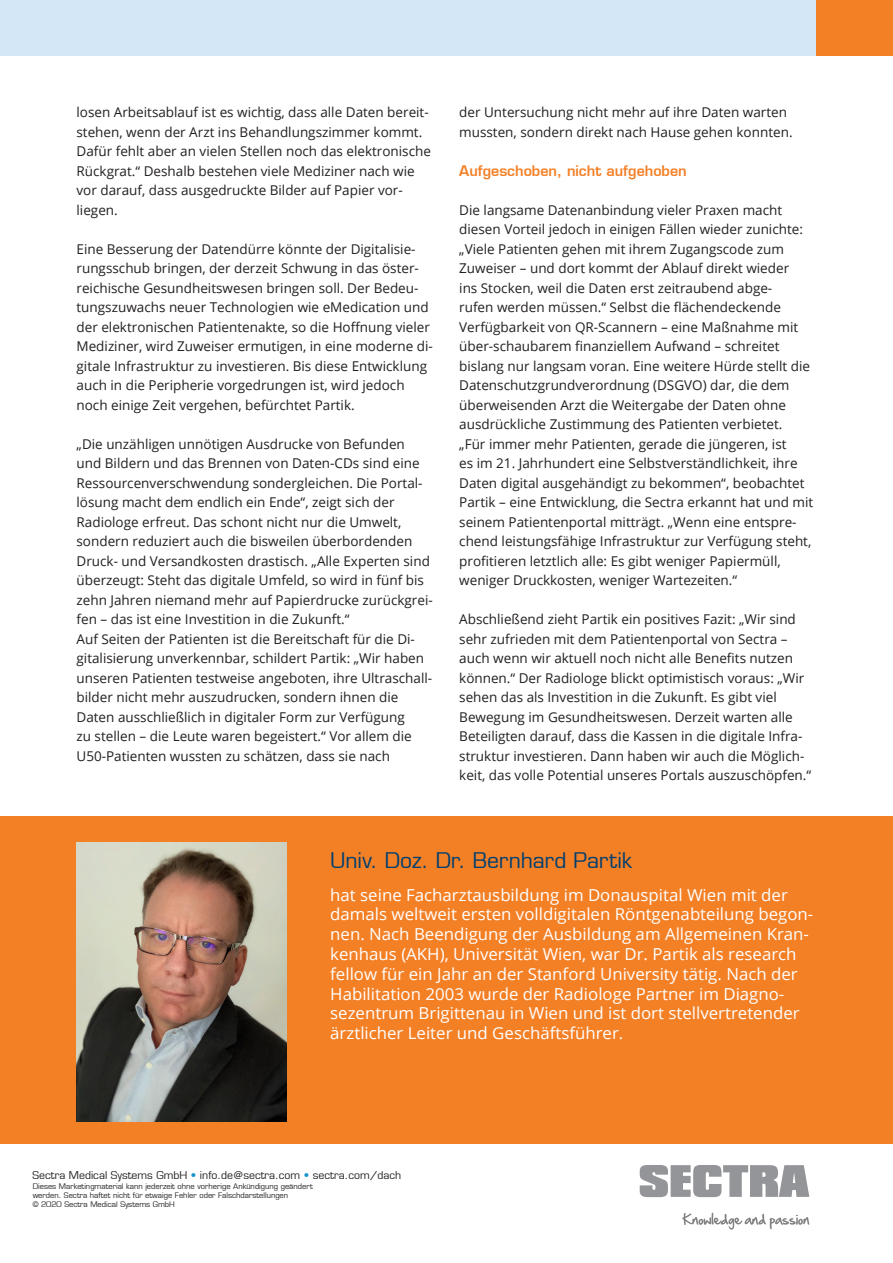
<style>
.page{position:relative;width:893px;height:1263px;background:#fff}
.page>*{position:absolute;margin:0;border:0;box-sizing:border-box;transform-origin:0 0}
.t1{font:21px "Eurostile";color:#003f70}
.t2{font:16.5px/19.8px "Open Sans";color:#fff}
.t3{font:600 14.25px "Eurostile";color:#f48026}
.t4{font:13.5px/19.5px "Open Sans";color:#231f20}
.Contact_1{font:10.5px "Eurostile";color:#231f20}
.Contact_2{font:7.5px/9px "Eurostile";color:#231f20}
.s1{color:#1694ce}
</style>
<div class="page">
<div style="left:0;top:0;width:893px;height:55px;background:#d3e7f7"></div>
<div style="left:816px;top:0;width:77px;height:55px;background:#f48026"></div>
<div style="left:0;top:816px;width:893px;height:328px;background:#f48026"></div>
<img style="left:77px;top:842px;width:209px;height:280px">
<svg style="left:640px;top:1165px;width:169px;height:32px"></svg>
<svg style="left:682px;top:1213px;width:127px;height:17px"></svg>
<p class="t4" style="left:77px;top:102px;width:356px">losen Arbeitsablauf ist es wichtig, dass alle Daten bereit&shy;stehen, wenn der Arzt ins Behandlungszimmer kommt.<br>Dafür fehlt aber an vielen Stellen noch das elektronische Rückgrat.“ Deshalb bestehen viele Mediziner nach wie vor darauf, dass ausgedruckte Bilder auf Papier vor&shy;liegen.</p>
<p class="t4" style="left:77px;top:239px;width:358px">Eine Besserung der Datendürre könnte der Digitalisie&shy;rungsschub bringen, der derzeit Schwung in das öster&shy;reichische Gesundheitswesen bringen soll. Der Bedeu&shy;tungszuwachs neuer Technologien wie eMedication und der elektronischen Patientenakte, so die Hoffnung vieler Mediziner, wird Zuweiser ermutigen, in eine moderne di&shy;gitale Infrastruktur zu investieren. Bis diese Entwicklung auch in die Peripherie vorgedrungen ist, wird jedoch noch einige Zeit vergehen, befürchtet Partik.</p>
<p class="t4" style="left:77px;top:434px;width:358px">„Die unzähligen unnötigen Ausdrucke von Befunden und Bildern und das Brennen von Daten-CDs sind eine Ressourcenverschwendung sondergleichen. Die Portal&shy;lösung macht dem endlich ein Ende“, zeigt sich der Radiologe erfreut. Das schont nicht nur die Umwelt, sondern reduziert auch die bisweilen überbordenden Druck- und Versandkosten drastisch. „Alle Experten sind überzeugt: Steht das digitale Umfeld, so wird in fünf bis zehn Jahren niemand mehr auf Papierdrucke zurückgrei&shy;fen – das ist eine Investition in die Zukunft.“</p>
<p class="t4" style="left:77px;top:629px;width:357px">Auf Seiten der Patienten ist die Bereitschaft für die Di&shy;gitalisierung unverkennbar, schildert Partik: „Wir haben unseren Patienten testweise angeboten, ihre Ultraschall&shy;bilder nicht mehr auszudrucken, sondern ihnen die Daten ausschließlich in digitaler Form zur Verfügung<br>zu stellen – die Leute waren begeistert.“ Vor allem die U50-Patienten wussten zu schätzen, dass sie nach</p>
<p class="t4" style="left:459px;top:102px;width:335px">der Untersuchung nicht mehr auf ihre Daten warten mussten, sondern direkt nach Hause gehen konnten.</p>
<p class="t3" style="left:459px;top:161px;width:229px">Aufgeschoben, nicht aufgehoben</p>
<p class="t4" style="left:459px;top:200px;width:352px">Die langsame Datenanbindung vieler Praxen macht diesen Vorteil jedoch in einigen Fällen wieder zunichte: „Viele Patienten gehen mit ihrem Zugangscode zum Zuweiser – und dort kommt der Ablauf direkt wieder ins Stocken, weil die Daten erst zeitraubend abge-<br>rufen werden müssen.“ Selbst die flächendeckende Verfügbarkeit von QR-Scannern – eine Maßnahme mit über-schaubarem finanziellem Aufwand – schreitet bislang nur langsam voran. Eine weitere Hürde stellt die Datenschutzgrundverordnung (DSGVO) dar, die dem überweisenden Arzt die Weitergabe der Daten ohne ausdrückliche Zustimmung des Patienten verbietet.</p>
<p class="t4" style="left:459px;top:434px;width:355px">„Für immer mehr Patienten, gerade die jüngeren, ist<br>es im 21. Jahrhundert eine Selbstverständlichkeit, ihre Daten digital ausgehändigt zu bekommen“, beobachtet Partik – eine Entwicklung, die Sectra erkannt hat und mit seinem Patientenportal mitträgt. „Wenn eine entspre&shy;chend leistungsfähige Infrastruktur zur Verfügung steht, profitieren letztlich alle: Es gibt weniger Papiermüll, weniger Druckkosten, weniger Wartezeiten.“</p>
<p class="t4" style="left:459px;top:609px;width:353px">Abschließend zieht Partik ein positives Fazit: „Wir sind sehr zufrieden mit dem Patientenportal von Sectra – auch wenn wir aktuell noch nicht alle Benefits nutzen können.“ Der Radiologe blickt optimistisch voraus: „Wir sehen das als Investition in die Zukunft. Es gibt viel Bewegung im Gesundheitswesen. Derzeit warten alle Beteiligten darauf, dass die Kassen in die digitale Infra&shy;struktur investieren. Dann haben wir auch die Möglich&shy;keit, das volle Potential unseres Portals auszuschöpfen.“</p>
<p class="t1" style="left:330px;top:848px;width:303px">Univ. Doz. Dr. Bernhard Partik</p>
<p class="t2" style="left:330px;top:884px;width:485px">hat seine Facharztausbildung im Donauspital Wien mit der damals weltweit ersten volldigitalen Röntgenabteilung begon&shy;nen. Nach Beendigung der Ausbildung am Allgemeinen Kran&shy;kenhaus (AKH), Universität Wien, war Dr. Partik als research fellow für ein Jahr an der Stanford University tätig. Nach der Habilitation 2003 wurde der Radiologe Partner im Diagno&shy;sezentrum Brigittenau in Wien und ist dort stellvertretender ärztlicher Leiter und Geschäftsführer.</p>
<p class="Contact_1" style="left:33px;top:1169px;width:370px">Sectra Medical Systems GmbH <span class="s1">•</span> info.de@sectra.com <span class="s1">•</span> sectra.com/dach</p>
<p class="Contact_2" style="left:33px;top:1182px;width:282px">Dieses Marketingmaterial kann jederzeit ohne vorherige Ankündigung geändert werden. Sectra haftet nicht für etwaige Fehler oder Falschdarstellungen<br>© 2020 Sectra Medical Systems GmbH</p>
</div>
